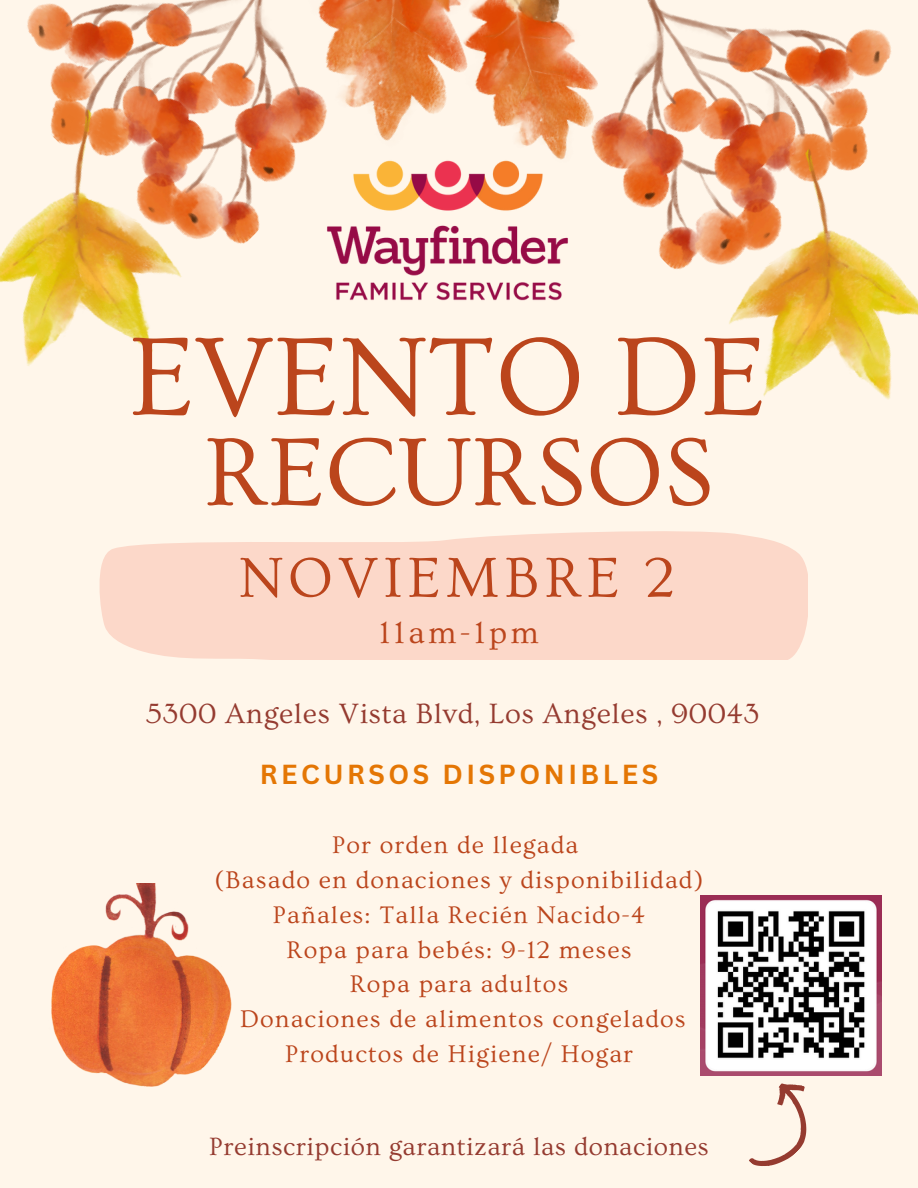
<style>
.page{position:relative;width:918px;height:1188px;background:#fff6ea}
.page>*{position:absolute;margin:0;border:0;box-sizing:border-box;transform-origin:0 0}
.t1{font:115.65px "Ovo";color:#bb451c}
.t2{font:100.65px "Ovo";color:#bb451c}
.t3{font:58.5px "Ovo";letter-spacing:.085em;color:#bb451c}
.t4{font:32.25px "Ovo";letter-spacing:.105em;color:#bb451c}
.t5{font:29.25px "Ovo";letter-spacing:.02em;color:#953b30}
.t6{font:700 26.85px "Canva Sans";letter-spacing:.13em;color:#e47604}
.t7{font:26.25px "Ovo";letter-spacing:.02em;color:#953b30}
.t8{font:25.2px "Ovo";letter-spacing:.045em;color:#bb451c}
</style>
<div class="page">
<img style="left:27px;top:3px;width:249px;height:241px">
<img style="left:623px;top:0;width:269px;height:268px">
<img style="left:51px;top:884px;width:181px;height:202px">
<img style="left:104px;top:0;width:202px;height:162px">
<img style="left:306px;top:0;width:347px;height:169px">
<img style="left:672px;top:132px;width:246px;height:268px">
<img style="left:0;top:95px;width:229px;height:271px">
<img style="left:276px;top:95px;width:344px;height:206px">
<svg style="left:99px;top:531px;width:709px;height:129px;background:#fcdacb"></svg>
<img style="left:700px;top:895px;width:181px;height:180px">
<svg style="left:726px;top:1073px;width:107px;height:93px"></svg>
<p class="t1" style="left:129px;top:314px;width:638px">EVENTO DE</p>
<p class="t2" style="left:204px;top:418px;width:511px">RECURSOS</p>
<p class="t3" style="left:238px;top:546px;width:438px">NOVIEMBRE 2</p>
<h5 class="t4" style="left:379px;top:615px;width:161px">11am-1pm</h5>
<p class="t5" style="left:146px;top:698px;width:615px">5300 Angeles Vista Blvd, Los Angeles , 90043</p>
<p class="t6" style="left:260px;top:755px;width:400px">RECURSOS DISPONIBLES</p>
<p class="t8" style="left:332px;top:831px;width:248px">Por orden de llegada</p>
<p class="t8" style="left:214px;top:866px;width:491px">(Basado en donaciones y disponibilidad)</p>
<p class="t8" style="left:273px;top:901px;width:374px">Pañales: Talla Recién Nacido-4</p>
<p class="t8" style="left:287px;top:936px;width:346px">Ropa para bebés: 9-12 meses</p>
<p class="t8" style="left:350px;top:971px;width:220px">Ropa para adultos</p>
<h1 class="t8" style="left:240px;top:1006px;width:447px">Donaciones de alimentos congelados</h1>
<h2 class="t8" style="left:285px;top:1040px;width:350px">Productos de Higiene/ Hogar</h2>
<p class="t7" style="left:209px;top:1132px;width:501px">Preinscripción garantizará las donaciones</p>
</div>
